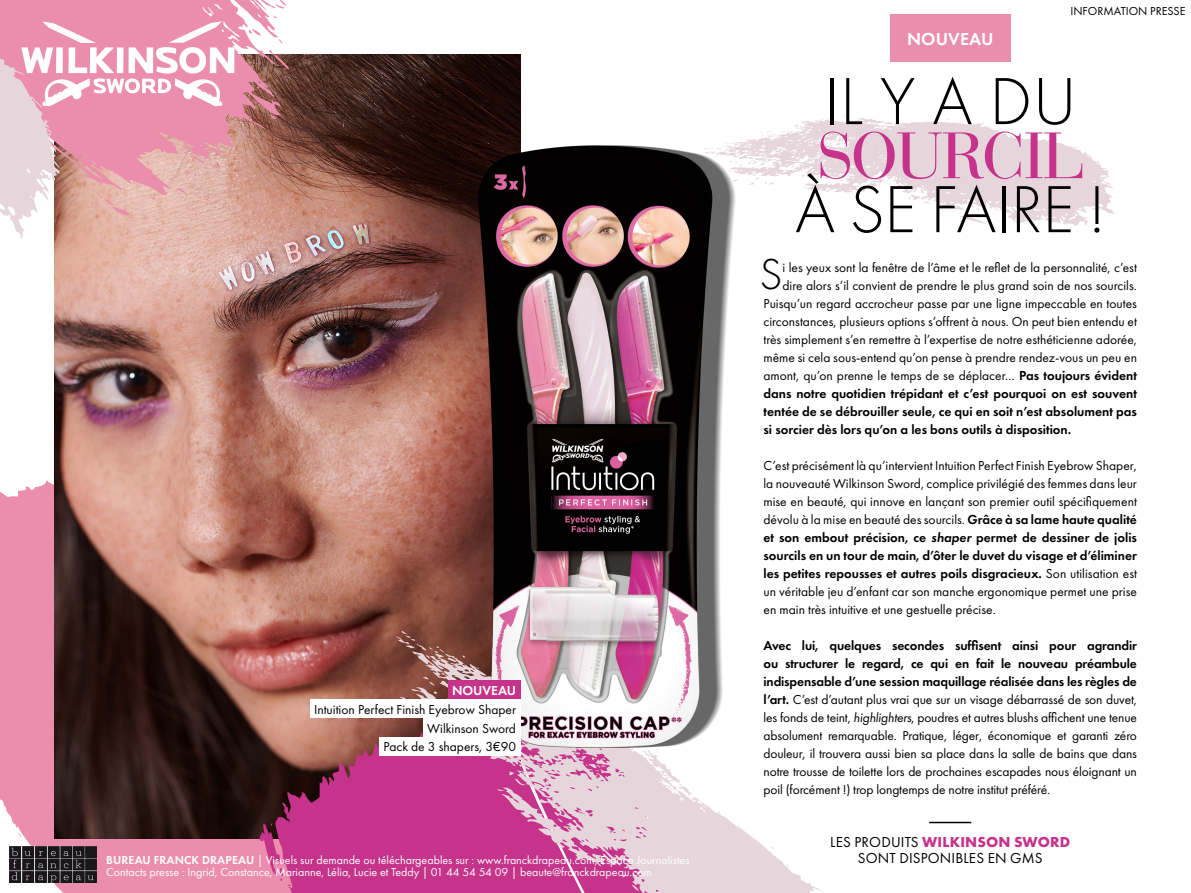
<style>
.page{position:relative;width:1191px;height:893px;background:#fff}
.page>*{position:absolute;margin:0;border:0;box-sizing:border-box;transform-origin:0 0}
.t1{font:300 69px "Futura PT";letter-spacing:-.01em;color:#000}
.t2{font:69px "Bauer Bodoni BT";color:#c5338a}
.t3{font:300 45px "Futura PT";color:#000}
.t4{font:600 18px "Futura PT";letter-spacing:.01em;color:#fff}
.t5{font:15px/16.5px "Futura PT";letter-spacing:.01em;color:#000;text-align:center}
.t6{font:13.5px/18px "Futura PT";color:#000;text-align:justify}
.t7{font:600 13.5px "Futura PT";color:#000}
.t8{font:600 13.5px "Futura PT";color:#fff}
.t9{font:12px/12px "Futura PT";color:#fff}
.t10{font:12px "Futura PT";color:#000}
.s1{font-weight:600}
.s2{font-weight:600;font-style:italic}
.s3{font-style:italic}
.s4{font-weight:700;color:#c5338a}
</style>
<div class="page">
<svg style="left:0;top:480px;width:275px;height:413px;fill:#eb8ead"></svg>
<svg style="left:18px;top:833px;width:3px;height:4px"></svg>
<img style="left:54px;top:54px;width:466px;height:785px">
<svg style="left:275px;top:689px;width:136px;height:204px;fill:#c5338a"></svg>
<svg style="left:259px;top:808px;width:37px;height:78px"></svg>
<svg style="left:411px;top:651px;width:531px;height:242px"></svg>
<svg style="left:631px;top:884px;width:8px;height:7px"></svg>
<svg style="left:399px;top:697px;width:7px;height:2px"></svg>
<svg style="left:554px;top:812px;width:8px;height:11px"></svg>
<svg style="left:497px;top:771px;width:28px;height:21px"></svg>
<svg style="left:622px;top:874px;width:4px;height:3px"></svg>
<svg style="left:422px;top:676px;width:15px;height:18px"></svg>
<svg style="left:785px;top:864px;width:5px;height:4px"></svg>
<svg style="left:395px;top:631px;width:49px;height:27px"></svg>
<svg style="left:586px;top:763px;width:20px;height:8px"></svg>
<svg style="left:667px;top:776px;width:25px;height:23px"></svg>
<svg style="left:546px;top:777px;width:7px;height:4px"></svg>
<svg style="left:289px;top:53px;width:32px;height:143px"></svg>
<svg style="left:736px;top:117px;width:378px;height:109px;fill:#e6d6dc"></svg>
<svg style="left:952px;top:205px;width:12px;height:5px"></svg>
<svg style="left:896px;top:184px;width:6px;height:2px"></svg>
<svg style="left:970px;top:205px;width:9px;height:5px"></svg>
<svg style="left:801px;top:175px;width:12px;height:3px"></svg>
<svg style="left:749px;top:178px;width:9px;height:7px"></svg>
<svg style="left:909px;top:190px;width:21px;height:14px"></svg>
<svg style="left:764px;top:182px;width:9px;height:3px"></svg>
<svg style="left:836px;top:178px;width:7px;height:3px"></svg>
<svg style="left:736px;top:161px;width:5px;height:5px"></svg>
<svg style="left:740px;top:138px;width:12px;height:5px"></svg>
<svg style="left:959px;top:216px;width:28px;height:8px"></svg>
<svg style="left:982px;top:125px;width:10px;height:3px"></svg>
<svg style="left:747px;top:159px;width:18px;height:9px"></svg>
<svg style="left:843px;top:115px;width:16px;height:8px"></svg>
<svg style="left:1091px;top:156px;width:17px;height:14px"></svg>
<svg style="left:818px;top:118px;width:11px;height:4px"></svg>
<svg style="left:834px;top:140px;width:10px;height:7px"></svg>
<svg style="left:874px;top:172px;width:7px;height:7px"></svg>
<svg style="left:775px;top:148px;width:9px;height:5px"></svg>
<svg style="left:993px;top:202px;width:6px;height:9px"></svg>
<svg style="left:758px;top:123px;width:47px;height:19px"></svg>
<svg style="left:875px;top:122px;width:17px;height:7px"></svg>
<svg style="left:792px;top:156px;width:32px;height:12px"></svg>
<img style="left:454px;top:129px;width:282px;height:634px">
<svg style="left:0;top:0;width:289px;height:239px"></svg>
<div style="left:890px;top:14px;width:120px;height:48px;background:#eb8ead"></div>
<img style="left:10px;top:846px;width:87px;height:37px">
<div style="left:448px;top:680px;width:72px;height:19px;background:#c5338a"></div>
<div style="left:310px;top:699px;width:210px;height:19px;background:#fff"></div>
<div style="left:423px;top:718px;width:97px;height:19px;background:#fff"></div>
<div style="left:379px;top:737px;width:141px;height:19px;background:#fff"></div>
<hr style="left:929px;top:822px;width:42px;height:1px;background:#000">
<p class="t8" style="left:452px;top:682px;width:66px">NOUVEAU</p>
<p class="t6" style="left:314px;top:700px;width:203px;line-height:18.8px;text-align:right">Intuition Perfect Finish Eyebrow Shaper<br>Wilkinson Sword<br>Pack de 3 shapers, 3€90</p>
<p class="t9" style="left:106px;top:854px;width:585px"><span class="s1">BUREAU FRANCK DRAPEAU</span> | Visuels sur demande ou téléchargeables sur : www.franckdrapeau.com, Espace Journalistes<br>Contacts presse : Ingrid, Constance, Marianne, Lélia, Lucie et Teddy | 01 44 54 54 09 | beaute@franckdrapeau.com</p>
<h3 class="t4" style="left:907px;top:27px;width:88px">NOUVEAU</h3>
<p class="t10" style="left:1070px;top:4px;width:117px">INFORMATION PRESSE</p>
<h1 class="t1" style="left:824px;top:62px;width:254px">IL Y A DU</h1>
<h1 class="t2" style="left:817px;top:114px;width:267px">SOURCIL</h1>
<h1 class="t1" style="left:795px;top:170px;width:312px">À SE FAIRE !</h1>
<h2 class="t3" style="left:759px;top:248px;width:25px">S</h2>
<p class="t6" style="left:782px;top:258px;width:356px">i les yeux sont la fenêtre de l’âme et le reflet de la personnalité, c’est</p>
<p class="t6" style="left:782px;top:276px;width:356px">dire alors s’il convient de prendre le plus grand soin de nos sourcils.</p>
<p class="t6" style="left:763px;top:294px;width:375px">Puisqu’un regard accrocheur passe par une ligne impeccable en toutes</p>
<p class="t6" style="left:763px;top:312px;width:375px">circonstances, plusieurs options s’offrent à nous. On peut bien entendu et</p>
<p class="t6" style="left:763px;top:330px;width:375px">très simplement s’en remettre à l’expertise de notre esthéticienne adorée,</p>
<p class="t6" style="left:763px;top:348px;width:375px">même si cela sous-entend qu’on pense à prendre rendez-vous un peu en</p>
<p class="t6" style="left:763px;top:366px;width:375px">amont, qu’on prenne le temps de se déplacer… <span class="s1">Pas toujours évident</span></p>
<p class="t7" style="left:763px;top:385px;width:375px">dans notre quotidien trépidant et c’est pourquoi on est souvent</p>
<p class="t7" style="left:763px;top:403px;width:375px">tentée de se débrouiller seule, ce qui en soit n’est absolument pas</p>
<p class="t7" style="left:763px;top:421px;width:309px">si sorcier dès lors qu’on a les bons outils à disposition.</p>
<p class="t6" style="left:763px;top:456px;width:375px">C’est précisément là qu’intervient Intuition Perfect Finish Eyebrow Shaper, la nouveauté Wilkinson Sword, complice privilégié des femmes dans leur mise en beauté, qui innove en lançant son premier outil spécifiquement dévolu à la mise en beauté des sourcils. <span class="s1">Grâce à sa lame haute qualité et son embout précision, ce</span> <span class="s2">shaper</span> <span class="s1">permet de dessiner de jolis sourcils en un tour de main, d’ôter le duvet du visage et d’éliminer les petites repousses et autres poils disgracieux.</span> Son utilisation est un véritable jeu d’enfant car son manche ergonomique permet une prise en main très intuitive et une gestuelle précise.</p>
<p class="t6" style="left:763px;top:636px;width:375px"><span class="s1">Avec lui, quelques secondes suffisent ainsi pour agrandir ou structurer le regard, ce qui en fait le nouveau préambule indispensable d’une session maquillage réalisée dans les règles de l’art.</span> C’est d’autant plus vrai que sur un visage débarrassé de son duvet, les fonds de teint, <span class="s3">highlighters</span>, poudres et autres blushs affichent une tenue absolument remarquable. Pratique, léger, économique et garanti zéro douleur, il trouvera aussi bien sa place dans la salle de bains que dans notre trousse de toilette lors de prochaines escapades nous éloignant un poil (forcément !) trop longtemps de notre institut préféré.</p>
<p class="t5" style="left:830px;top:834px;width:241px">LES PRODUITS <span class="s4">WILKINSON SWORD<br></span>SONT DISPONIBLES EN GMS</p>
</div>
